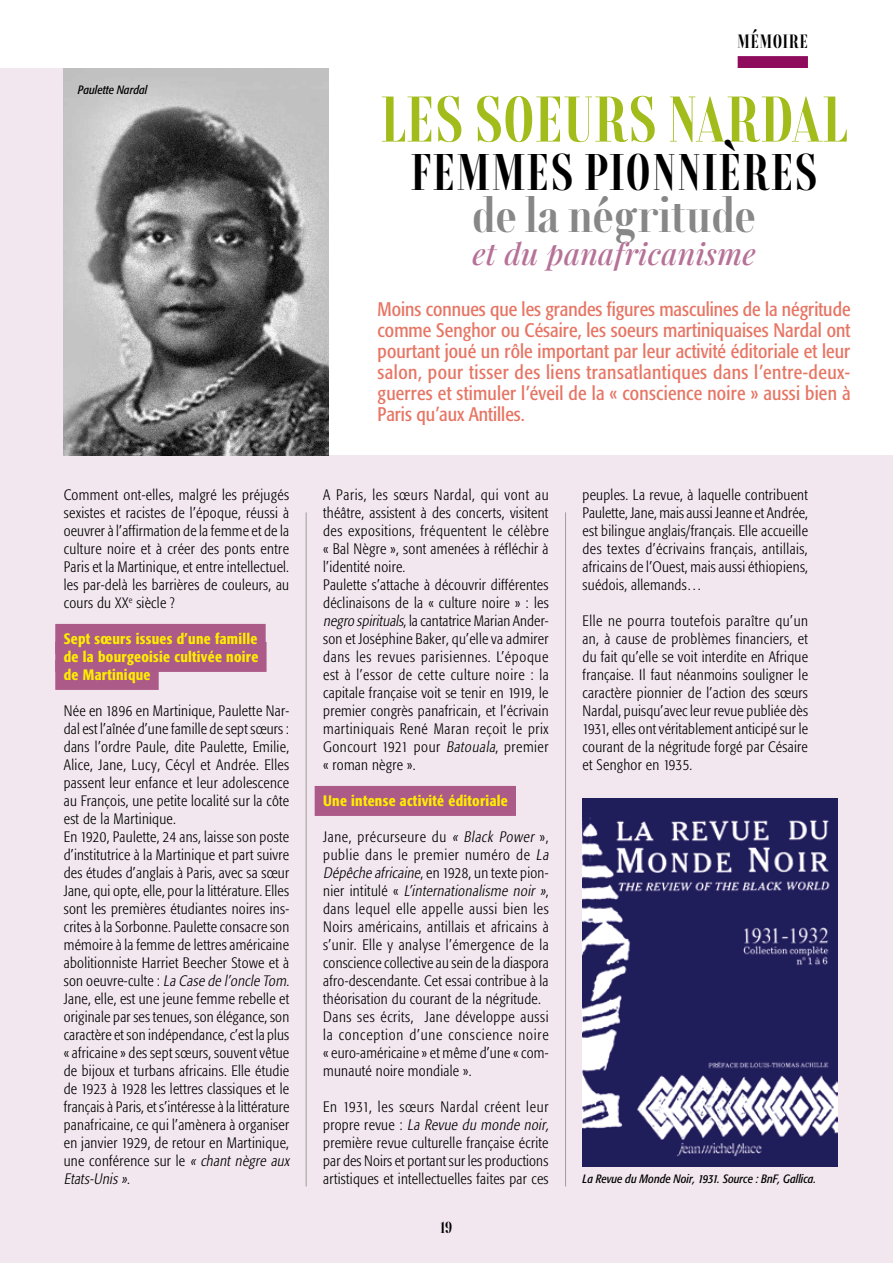
<style>
.page{position:relative;width:893px;height:1263px;background:#fff}
.page>*{position:absolute;margin:0;border:0;box-sizing:border-box;transform-origin:0 0}
.t1{font:700 60px "Rondal";color:#a2bd1b}
.t2{font:700 48px "Rondal";letter-spacing:.02em;color:#000}
.t3{font:700 45px "Rondal";letter-spacing:.01em;color:#878787}
.t4{font:italic 500 30px "Playfair Display";letter-spacing:.01em;color:#b67197}
.t5{font:condensed 19.5px/21px "Formata";letter-spacing:.01em;color:#e77564;text-align:justify}
.t6{font:700 18px "Rondal";letter-spacing:.02em;color:#000}
.t7{font:300 condensed 15px/18px "Formata";letter-spacing:.02em;color:#000}
.t8{font:500 condensed 15px/18px "Formata";letter-spacing:.02em;color:#ffed00;text-align:justify}
.t9{font:700 15px "Rondal";color:#000}
.t10{font:italic condensed 12px "Formata";color:#000}
.s1{font-style:italic}
</style>
<div class="page">
<div style="left:0;top:68px;width:893px;height:1195px;background:#f2e7ef"></div>
<hr style="left:306px;top:512px;width:1px;height:674px;background:#9d9d9c">
<hr style="left:565px;top:512px;width:1px;height:674px;background:#9d9d9c">
<div style="left:738px;top:56px;width:70px;height:12px;background:#8f0c5d"></div>
<div style="left:55px;top:624px;width:211px;height:30px;background:#ac5a87"></div>
<div style="left:55px;top:642px;width:212px;height:30px;background:#ac5a87"></div>
<div style="left:55px;top:660px;width:104px;height:30px;background:#ac5a87"></div>
<div style="left:315px;top:786px;width:201px;height:30px;background:#ac5a87"></div>
<div style="left:327px;top:68px;width:566px;height:387px;background:#fff"></div>
<img style="left:64px;top:68px;width:264px;height:387px">
<img style="left:583px;top:799px;width:255px;height:367px">
<p class="t10" style="left:78px;top:83px;width:71px">Paulette Nardal</p>
<p class="t7" style="left:64px;top:486px;width:227px;text-align:justify">Comment ont-elles, malgré les préjugés sexistes et racistes de l’époque, réussi à oeuvrer à l’affirmation de la femme et de la culture noire et à créer des ponts entre Paris et la Martinique, et entre intellectuel. les par-delà les barrières de couleurs, au cours du XX<sup>e</sup> siècle ?</p>
<p class="t8" style="left:64px;top:630px;width:196px">Sept sœurs issues d’une famille de la bourgeoisie cultivée noire de Martinique</p>
<p class="t7" style="left:64px;top:702px;width:230px">Née en 1896 en Martinique, Paulette Nar&shy;dal est l’aînée d’une famille de sept sœurs : dans l’ordre Paule, dite Paulette, Emilie, Alice, Jane, Lucy, Cécyl et Andrée. Elles passent leur enfance et leur adolescence au François, une petite localité sur la côte est de la Martinique.<br>En 1920, Paulette, 24 ans, laisse son poste d’institutrice à la Martinique et part suivre des études d’anglais à Paris, avec sa sœur Jane, qui opte, elle, pour la littérature. Elles sont les premières étudiantes noires ins&shy;crites à la Sorbonne. Paulette consacre son mémoire à la femme de lettres américaine abolitionniste Harriet Beecher Stowe et à so n o e uvre-cu lte : <span class="s1">La Case de l’oncle Tom</span>.<br>Jane, elle, est une jeune femme rebelle et originale par ses tenues, son élégance, son caractère et son indépendance, c’est la plus « africaine » des sept sœurs, souvent vêtue de bijoux et turbans africains. Elle étudie de 1923 à 1928 les lettres classiques et le français à Paris, et s’intéresse à la littérature panafricaine, ce qui l’amènera à organiser en janvier 1929, de retour en Martinique, une conférence sur le <span class="s1">«chant nègre aux Etats-Unis »</span>.</p>
<p class="t6" style="left:737px;top:29px;width:72px">MÉMOIRE</p>
<h1 class="t1" style="left:380px;top:79px;width:469px">LES SOEURS NARDAL</h1>
<h2 class="t2" style="left:410px;top:139px;width:409px">FEMMES PIONNIÈRES</h2>
<h3 class="t3" style="left:473px;top:184px;width:284px">de la négritude</h3>
<h3 class="t4" style="left:472px;top:230px;width:285px">et du panafricanisme</h3>
<p class="t5" style="left:378px;top:298px;width:475px">Moins connues que les grandes figures masculines de la négritude comme Senghor ou Césaire, les soeurs martiniquaises Nardal ont pourtant joué un rôle important par leur activité éditoriale et leur salon, pour tisser des liens transatlantiques dans l’entre-deux&shy;guerres et stimuler l’éveil de la « conscience noire » aussi bien à Paris qu’aux Antilles.</p>
<p class="t7" style="left:323px;top:486px;width:227px">A Paris, les sœurs Nardal, qui vont au théâtre, assistent à des concerts, visitent des expositions, fréquentent le célèbre « Bal Nègre », sont amenées à réfléchir à l’identité noire.<br>Paulette s’attache à découvrir différentes déclinaisons de la « culture noire » : les <span class="s1">negro spirituals</span>, la cantatrice Marian Ander&shy;son et Joséphine Baker, qu’elle va admirer dans les revues parisiennes. L’époque est à l’essor de cette culture noire : la capitale française voit se tenir en 1919, le premier congrès panafricain, et l’écrivain martiniquais René Maran reçoit le prix Goncourt 1921 pour <span class="s1">Batouala</span>, premier « roman nègre ».</p>
<p class="t8" style="left:323px;top:792px;width:186px">Une intense activité éditoriale</p>
<p class="t7" style="left:323px;top:828px;width:230px">Jane, précurseure du <span class="s1">« Black Power</span> », publie dans le premier numéro de <span class="s1">La Dépêche africaine</span>, e n 19 2 8 , u n texte p i o n - n i e r i n t i t u l é « <span class="s1">L’internationalisme noir »</span>, dans lequel elle appelle aussi bien les Noirs américains, antillais et africains à s’unir. Elle y analyse l’émergence de la conscience collective au sein de la diaspora afro-descendante. Cet essai contribue à la théorisation du courant de la négritude.<br>Dans ses écrits, Jane développe aussi la conception d’une conscience noire « euro-américaine » et même d’une « com&shy;munauté noire mondiale ».</p>
<p class="t7" style="left:323px;top:1098px;width:230px">En 1931, les sœurs Nardal créent leur p r o p r e r ev u e : <span class="s1">La Revue du monde noir, </span>première revue culturelle française écrite par des Noirs et portant sur les productions artistiques et intellectuelles faites par ces</p>
<p class="t9" style="left:441px;top:1217px;width:13px">19</p>
<p class="t7" style="left:583px;top:486px;width:227px;text-align:justify">peuples. La revue, à laquelle contribuent Paulette, Jane, mais aussi Jeanne et Andrée, est bilingue anglais/français. Elle accueille des textes d’écrivains français, antillais, africains de l’Ouest, mais aussi éthiopiens, suédois, allemands…</p>
<p class="t7" style="left:583px;top:612px;width:227px;text-align:justify">Elle ne pourra toutefois paraître qu’un an, à cause de problèmes financiers, et du fait qu’elle se voit interdite en Afrique française. Il faut néanmoins souligner le caractère pionnier de l’action des sœurs Nardal, puisqu’avec leur revue publiée dès 1931, elles ont véritablement anticipé sur le courant de la négritude forgé par Césaire et Senghor en 1935.</p>
<p class="t10" style="left:583px;top:1171px;width:235px">La Revue du Monde Noir, 1931. Source : BnF, Gallica.</p>
</div>
